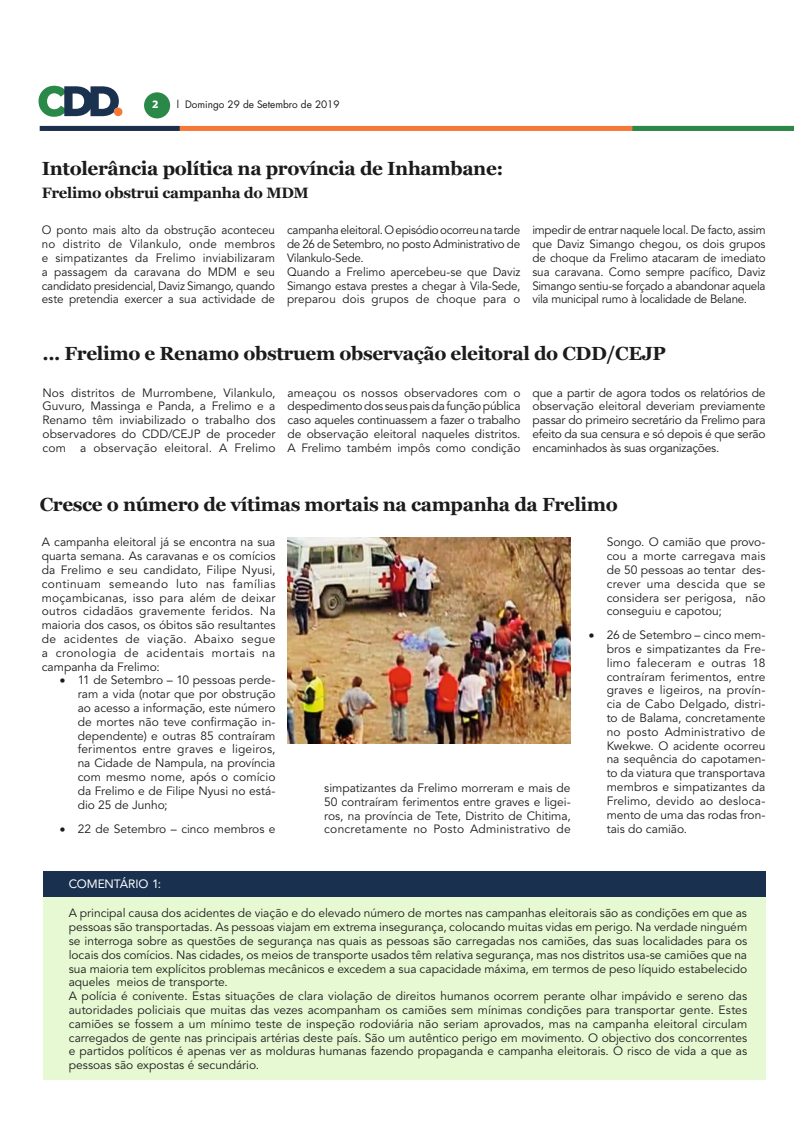
<style>
.page{position:relative;width:794px;height:1134px;background:#fff}
.page>*{position:absolute;margin:0;border:0;box-sizing:border-box;transform-origin:0 0}
.t1{font:700 19px "Georgia";letter-spacing:-.02em;color:#1c1b1c}
.t2{font:700 15px "Georgia";letter-spacing:-.02em;color:#1c1b1c}
.t3{font:12px/13.8px "Avenir LT Std";letter-spacing:-.005em;color:#1c1b1c;text-align:justify}
.t4{font:12px/13.8px "Avenir LT Std";letter-spacing:.01em;color:#1b1c1d;text-align:justify}
.t5{font:12px "Avenir LT Std";letter-spacing:-.005em;color:#fff}
.t6{font:10px "Futura LT";color:#1c1b1c}
.t7{font:700 10px "Popular";color:#fff}
</style>
<div class="page">
<div style="left:42px;top:126px;width:752px;height:5px;background:#f77737"></div>
<div style="left:632px;top:126px;width:162px;height:5px;background:#2a8849"></div>
<div style="left:40px;top:126px;width:140px;height:5px;background:#19304f"></div>
<div style="left:144px;top:92px;width:26px;height:26px;background:#2a8849;border-radius:50%"></div>
<svg style="left:39px;top:86px;width:83px;height:31px"></svg>
<div style="left:43px;top:871px;width:722px;height:208px;background:#e7f9d2"></div>
<div style="left:43px;top:871px;width:722px;height:26px;background:#19304f"></div>
<img style="left:287px;top:537px;width:283px;height:207px">
<p class="t7" style="left:153px;top:98px;width:7px">2</p>
<p class="t6" style="left:177px;top:98px;width:164px">l Domingo 29 de Setembro de 2019</p>
<p class="t1" style="left:42px;top:156px;width:463px">Intolerância política na província de Inhambane:</p>
<p class="t2" style="left:42px;top:183px;width:269px">Frelimo obstrui campanha do MDM</p>
<p class="t3" style="left:42px;top:224px;width:235px">O ponto mais alto da obstrução aconteceu no distrito de Vilankulo, onde membros e simpatizantes da Frelimo inviabilizaram a passagem da caravana do MDM e seu candidato presidencial, Daviz Simango, quando este pretendia exercer a sua actividade de</p>
<p class="t3" style="left:287px;top:224px;width:235px">campanha eleitoral. O episódio ocorreu na tarde de 26 de Setembro, no posto Administrativo de Vilankulo-Sede.</p>
<p class="t3" style="left:532px;top:224px;width:235px">impedir de entrar naquele local. De facto, assim que Daviz Simango chegou, os dois grupos de choque da Frelimo atacaram de imediato sua caravana. Como sempre pacífico, Daviz Simango sentiu-se forçado a abandonar aquela vila municipal rumo à localidade de Belane.</p>
<p class="t1" style="left:43px;top:341px;width:625px">... Frelimo e Renamo obstruem observação eleitoral do CDD/CEJP</p>
<p class="t3" style="left:43px;top:386px;width:234px">Nos distritos de Murrombene, Vilankulo, Guvuro, Massinga e Panda, a Frelimo e a Renamo têm inviabilizado o trabalho dos observadores do CDD/CEJP de proceder com a observação eleitoral. A Frelimo</p>
<p class="t3" style="left:287px;top:386px;width:234px">ameaçou os nossos observadores com o despedimento dos seus pais da função pública caso aqueles continuassem a fazer o trabalho de observação eleitoral naqueles distritos.<br>A Frelimo também impôs como condição</p>
<p class="t3" style="left:532px;top:386px;width:234px">que a partir de agora todos os relatórios de observação eleitoral deveriam previamente passar do primeiro secretário da Frelimo para efeito da sua censura e só depois é que serão encaminhados às suas organizações.</p>
<p class="t3" style="left:287px;top:265px;width:235px">Quando a Frelimo apercebeu-se que Daviz Simango estava prestes a chegar à Vila-Sede, preparou dois grupos de choque para o</p>
<p class="t1" style="left:40px;top:492px;width:579px">Cresce o número de vítimas mortais na campanha da Frelimo</p>
<p class="t3" style="left:42px;top:536px;width:235px">A campanha eleitoral já se encontra na sua quarta semana. As caravanas e os comícios da Frelimo e seu candidato, Filipe Nyusi, continuam semeando luto nas famílias moçambicanas, isso para além de deixar outros cidadãos gravemente feridos. Na maioria dos casos, os óbitos são resultantes de acidentes de viação. Abaixo segue a cronologia de acidentais mortais na campanha da Frelimo:</p>
<p class="t3" style="left:78px;top:674px;width:199px;text-indent:-18px">• 11 de Setembro – 10 pessoas perde&shy;ram a vida (notar que por obstrução ao acesso a informação, este número de mortes não teve confirmação in&shy;dependente) e outras 85 contraíram ferimentos entre graves e ligeiros, na Cidade de Nampula, na província com mesmo nome, após o comício da Frelimo e de Filipe Nyusi no está&shy;dio 25 de Junho;</p>
<p class="t4" style="left:60px;top:822px;width:217px">• 22 de Setembro – cinco membros e</p>
<p class="t4" style="left:606px;top:536px;width:160px">Songo. O camião que provo&shy;cou a morte carregava mais de 50 pessoas ao tentar des&shy;crever uma descida que se considera ser perigosa, não conseguiu e capotou;</p>
<p class="t3" style="left:606px;top:629px;width:160px;text-indent:-18px">• 26 de Setembro – cinco mem&shy;bros e simpatizantes da Fre&shy;limo faleceram e outras 18 contraíram ferimentos, entre graves e ligeiros, na provín&shy;cia de Cabo Delgado, distri&shy;to de Balama, concretamente no posto Administrativo de Kwekwe. O acidente ocorreu na sequência do capotamen&shy;to da viatura que transportava membros e simpatizantes da Frelimo, devido ao desloca&shy;mento de uma das rodas fron&shy;tais do camião.</p>
<p class="t4" style="left:324px;top:781px;width:248px">simpatizantes da Frelimo morreram e mais de 50 contraíram ferimentos entre graves e ligei&shy;ros, na província de Tete, Distrito de Chitima, concretamente no Posto Administrativo de</p>
<p class="t5" style="left:69px;top:876px;width:94px">COMENTÁRIO 1:</p>
<p class="t3" style="left:69px;top:906px;width:680px">A principal causa dos acidentes de viação e do elevado número de mortes nas campanhas eleitorais são as condições em que as pessoas são transportadas. As pessoas viajam em extrema insegurança, colocando muitas vidas em perigo. Na verdade ninguém se interroga sobre as questões de segurança nas quais as pessoas são carregadas nos camiões, das suas localidades para os locais dos comícios. Nas cidades, os meios de transporte usados têm relativa segurança, mas nos distritos usa-se camiões que na sua maioria tem explícitos problemas mecânicos e excedem a sua capacidade máxima, em termos de peso líquido estabelecido aqueles meios de transporte.</p>
<p class="t3" style="left:69px;top:989px;width:680px">A polícia é conivente. Estas situações de clara violação de direitos humanos ocorrem perante olhar impávido e sereno das autoridades policiais que muitas das vezes acompanham os camiões sem mínimas condições para transportar gente. Estes camiões se fossem a um mínimo teste de inspeção rodoviária não seriam aprovados, mas na campanha eleitoral circulam carregados de gente nas principais artérias deste país. São um autêntico perigo em movimento. O objectivo dos concorrentes e partidos políticos é apenas ver as molduras humanas fazendo propaganda e campanha eleitorais. O risco de vida a que as pessoas são expostas é secundário.</p>
</div>
